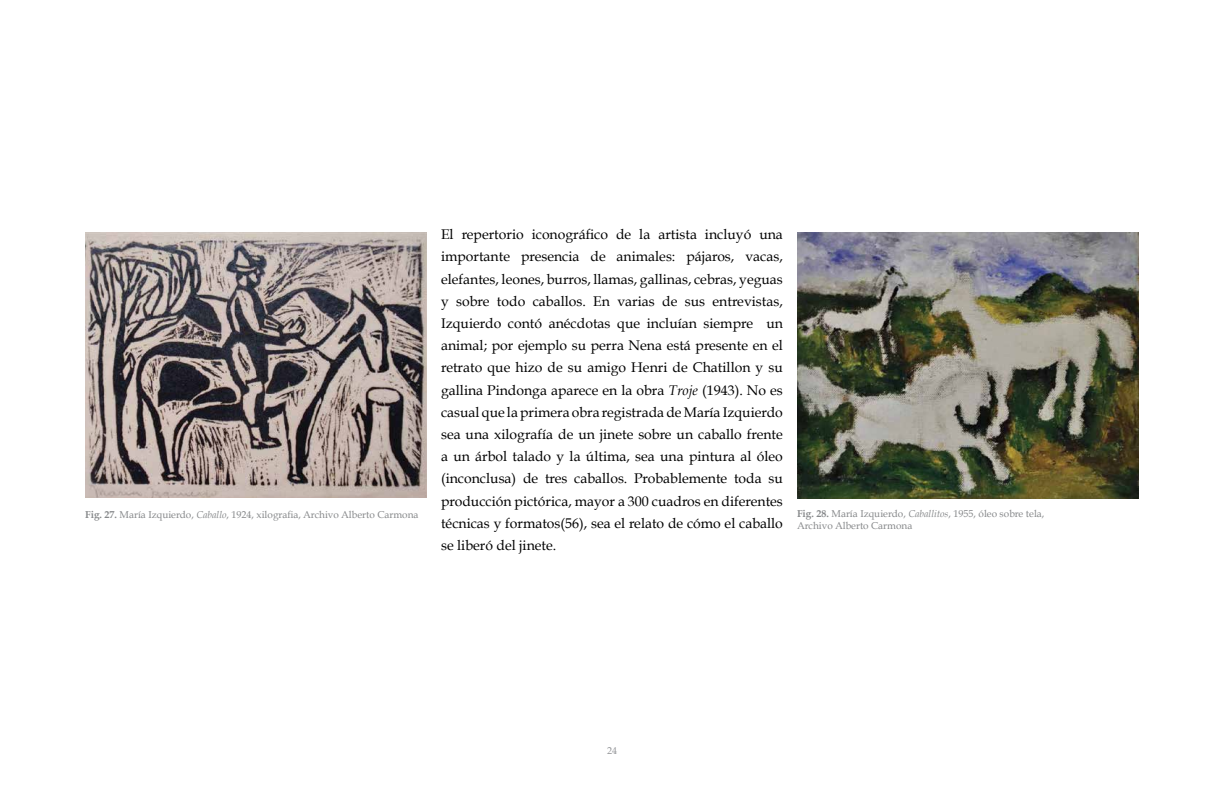
<style>
.page{position:relative;width:1224px;height:792px;background:#fff}
.page>*{position:absolute;margin:0;border:0;box-sizing:border-box;transform-origin:0 0}
.t1{font:14px/22.2px "Book Antiqua";color:#000;text-align:justify}
.t2{font:10px/12px "Book Antiqua";color:#86888a}
.t3{font:10px "Book Antiqua";color:#929497}
.s1{font-style:italic}
.s2{font-weight:700}
</style>
<div class="page">
<img style="left:797px;top:233px;width:342px;height:266px">
<img style="left:85px;top:232px;width:342px;height:266px">
<p class="t1" style="left:441px;top:224px;width:343px">El repertorio iconográfico de la artista incluyó una importante presencia de animales: pájaros, vacas, elefantes, leones, burros, llamas, gallinas, cebras, yeguas y sobre todo caballos. En varias de sus entrevistas, Izquierdo contó anécdotas que incluían siempre un animal; por ejemplo su perra Nena está presente en el retrato que hizo de su amigo Henri de Chatillon y su gallina Pindonga aparece en la obra <span class="s1">Troje</span> (1943). No es casual que la primera obra registrada de María Izquierdo sea una xilografía de un jinete sobre un caballo frente a un árbol talado y la última, sea una pintura al óleo (inconclusa) de tres caballos. Probablemente toda su producción pictórica, mayor a 300 cuadros en diferentes técnicas y formatos(56), sea el relato de cómo el caballo se liberó del jinete.</p>
<p class="t2" style="left:85px;top:508px;width:335px"><span class="s2">Fig. 27.</span> María Izquierdo, <span class="s1">Caballo</span>, 1924, xilografia, Archivo Alberto Carmona</p>
<p class="t2" style="left:797px;top:508px;width:249px"><span class="s2">Fig. 28.</span> María Izquierdo, <span class="s1">Caballitos</span>, 1955, óleo sobre tela,<br>Archivo Alberto Carmona</p>
<p class="t3" style="left:607px;top:745px;width:11px">24</p>
</div>
